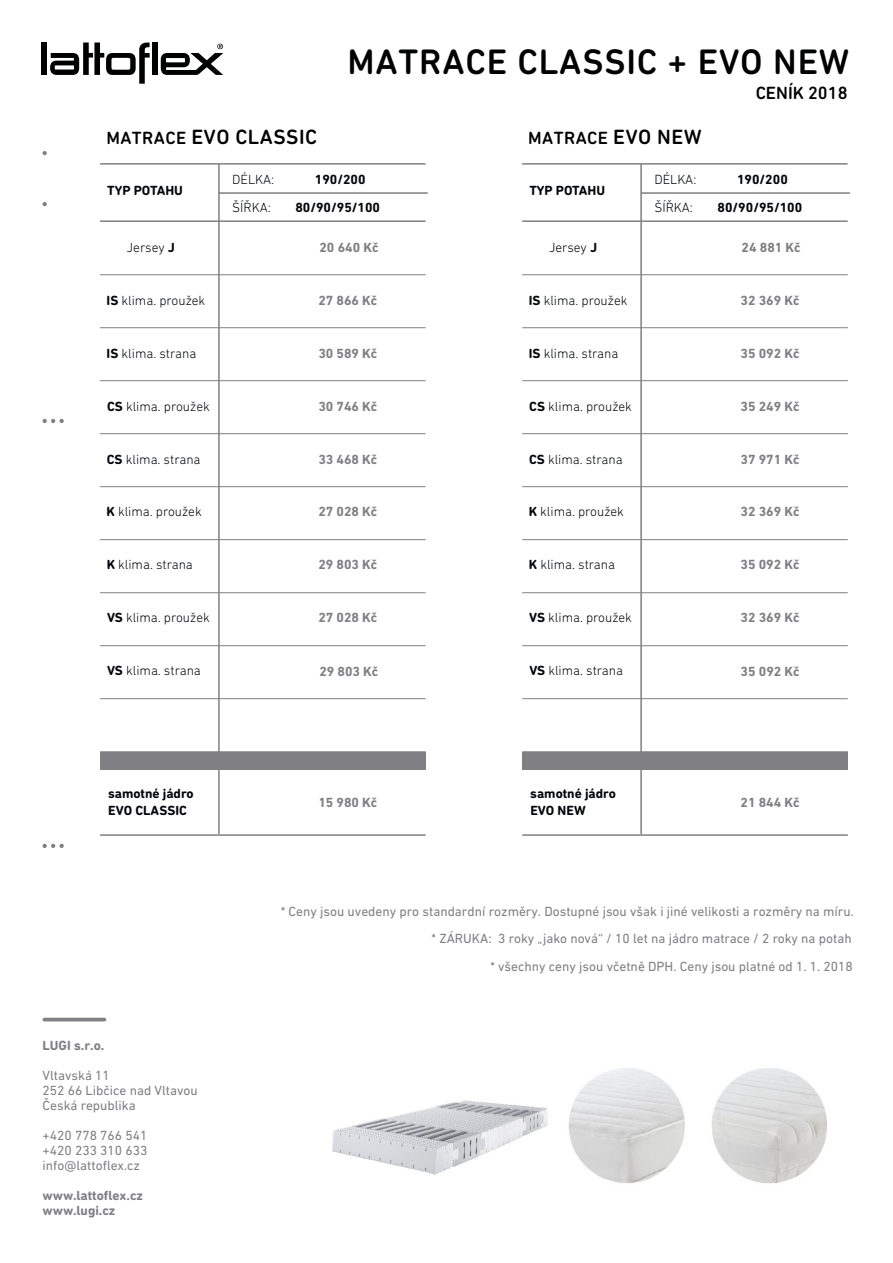
<style>
.page{position:relative;width:893px;height:1263px;background:#fff}
.page>*{position:absolute;margin:0;border:0;box-sizing:border-box;transform-origin:0 0}
.t1{font:500 36px "DIN Next Rounded LT Pro";letter-spacing:.025em;color:#000101}
.t2{font:500 21px "DIN Next Rounded LT Pro";letter-spacing:.025em;color:#000101}
.t3{font:500 18px "DIN Next Rounded LT Pro";letter-spacing:.025em;color:#000101}
.t4{font:500 18px "DIN Next Rounded LT Pro";color:#000}
.t5{font:13.5px/15px "DIN Next LT Pro";color:#807f83}
.t6{font:300 13.5px/27.9px "DIN Next Rounded LT Pro";color:#04060a}
.t7{font:700 13.5px "DIN Next LT Pro";color:#807f83}
.t8{font:700 13.5px/17.7px "DIN Next Rounded LT Pro";color:#04060a}
.t9{font:700 13.5px/15px "DIN Next Rounded LT Pro";color:#807f83}
.s1{font-size:18px}
.s2{font-size:21px}
.s3{font-weight:700}
</style>
<div class="page">
<img style="left:332px;top:1100px;width:216px;height:75px">
<img style="left:568px;top:1068px;width:117px;height:116px">
<img style="left:712px;top:1068px;width:115px;height:116px">
<div style="left:100px;top:752px;width:326px;height:18px;background:#807f83"></div>
<svg style="left:43px;top:419px;width:21px;height:4px"></svg>
<svg style="left:43px;top:844px;width:21px;height:4px"></svg>
<hr style="left:43px;top:1018px;width:63px;height:3px;background:#807f83;border-radius:2px">
<svg style="left:43px;top:151px;width:4px;height:4px"></svg>
<svg style="left:43px;top:202px;width:4px;height:4px"></svg>
<hr style="left:100px;top:274px;width:326px;height:1px;background:#807f83">
<hr style="left:100px;top:486px;width:326px;height:1px;background:#807f83">
<hr style="left:100px;top:645px;width:326px;height:1px;background:#807f83">
<hr style="left:100px;top:380px;width:326px;height:1px;background:#807f83">
<hr style="left:100px;top:834px;width:326px;height:2px;background:#807f83">
<hr style="left:100px;top:327px;width:326px;height:1px;background:#807f83">
<hr style="left:100px;top:539px;width:326px;height:1px;background:#807f83">
<hr style="left:100px;top:698px;width:326px;height:1px;background:#807f83">
<hr style="left:100px;top:433px;width:326px;height:1px;background:#807f83">
<hr style="left:100px;top:592px;width:326px;height:1px;background:#807f83">
<hr style="left:100px;top:751px;width:326px;height:1px;background:#807f83">
<hr style="left:100px;top:220px;width:326px;height:2px;background:#807f83">
<hr style="left:219px;top:192px;width:209px;height:2px;background:#807f83">
<hr style="left:100px;top:163px;width:326px;height:2px;background:#807f83">
<hr style="left:218px;top:164px;width:2px;height:670px;background:#807f83">
<hr style="left:522px;top:163px;width:326px;height:2px;background:#807f83">
<div style="left:41px;top:43px;width:6px;height:32px;background:#000101"></div>
<div style="left:152px;top:43px;width:6px;height:32px;background:#000101"></div>
<svg style="left:161px;top:44px;width:62px;height:31px"></svg>
<hr style="left:166px;top:58px;width:19px;height:4px;background:#fff">
<svg style="left:50px;top:43px;width:100px;height:41px"></svg>
<svg style="left:55px;top:65px;width:19px;height:4px"></svg>
<div style="left:522px;top:752px;width:326px;height:18px;background:#807f83"></div>
<hr style="left:522px;top:274px;width:326px;height:1px;background:#807f83">
<hr style="left:522px;top:486px;width:326px;height:1px;background:#807f83">
<hr style="left:522px;top:645px;width:326px;height:1px;background:#807f83">
<hr style="left:522px;top:380px;width:326px;height:1px;background:#807f83">
<hr style="left:522px;top:834px;width:326px;height:2px;background:#807f83">
<hr style="left:522px;top:327px;width:326px;height:1px;background:#807f83">
<hr style="left:522px;top:539px;width:326px;height:1px;background:#807f83">
<hr style="left:522px;top:698px;width:326px;height:1px;background:#807f83">
<hr style="left:522px;top:433px;width:326px;height:1px;background:#807f83">
<hr style="left:522px;top:592px;width:326px;height:1px;background:#807f83">
<hr style="left:522px;top:751px;width:326px;height:1px;background:#807f83">
<hr style="left:522px;top:220px;width:326px;height:2px;background:#807f83">
<hr style="left:641px;top:192px;width:209px;height:2px;background:#807f83">
<hr style="left:640px;top:164px;width:2px;height:670px;background:#807f83">
<h1 class="t1" style="left:347px;top:41px;width:503px">MATRACE CLASSIC + EVO NEW</h1>
<h3 class="t4" style="left:756px;top:82px;width:93px">CENÍK 2018</h3>
<h2 class="t2" style="left:106px;top:125px;width:212px"><span class="s1">MATRACE</span> EVO CLASSIC</h2>
<h3 class="t3" style="left:528px;top:128px;width:175px">MATRACE <span class="s2">EVO NEW</span></h3>
<p class="t8" style="left:107px;top:181px;width:77px">TYP POTAHU</p>
<p class="t6" style="left:232px;top:165px;width:44px">DÉLKA:<br>ŠÍŘKA:</p>
<p class="t8" style="left:315px;top:171px;width:52px">190/200</p>
<p class="t8" style="left:295px;top:199px;width:86px">80/90/95/100</p>
<p class="t8" style="left:529px;top:181px;width:77px">TYP POTAHU</p>
<p class="t6" style="left:654px;top:165px;width:44px">DÉLKA:<br>ŠÍŘKA:</p>
<p class="t8" style="left:737px;top:171px;width:52px">190/200</p>
<p class="t8" style="left:718px;top:199px;width:86px">80/90/95/100</p>
<p class="t6" style="left:127px;top:233px;width:50px">Jersey <span class="s3">J</span></p>
<p class="t7" style="left:319px;top:239px;width:61px">20 640 Kč</p>
<p class="t6" style="left:549px;top:233px;width:50px">Jersey <span class="s3">J</span></p>
<p class="t7" style="left:742px;top:239px;width:61px">24 881 Kč</p>
<p class="t6" style="left:107px;top:286px;width:100px"><span class="s3">IS</span> klima. proužek</p>
<p class="t7" style="left:318px;top:292px;width:61px">27 866 Kč</p>
<p class="t6" style="left:529px;top:286px;width:100px"><span class="s3">IS</span> klima. proužek</p>
<p class="t7" style="left:740px;top:292px;width:61px">32 369 Kč</p>
<p class="t6" style="left:107px;top:339px;width:91px"><span class="s3">IS</span> klima. strana</p>
<p class="t7" style="left:318px;top:345px;width:61px">30 589 Kč</p>
<p class="t6" style="left:529px;top:339px;width:91px"><span class="s3">IS</span> klima. strana</p>
<p class="t7" style="left:740px;top:345px;width:61px">35 092 Kč</p>
<p class="t6" style="left:107px;top:392px;width:104px"><span class="s3">CS</span> klima. proužek</p>
<p class="t7" style="left:318px;top:398px;width:61px">30 746 Kč</p>
<p class="t6" style="left:529px;top:392px;width:104px"><span class="s3">CS</span> klima. proužek</p>
<p class="t7" style="left:740px;top:398px;width:61px">35 249 Kč</p>
<p class="t6" style="left:107px;top:445px;width:95px"><span class="s3">CS</span> klima. strana</p>
<p class="t7" style="left:318px;top:451px;width:61px">33 468 Kč</p>
<p class="t6" style="left:529px;top:445px;width:95px"><span class="s3">CS</span> klima. strana</p>
<p class="t7" style="left:740px;top:451px;width:61px">37 971 Kč</p>
<p class="t6" style="left:107px;top:498px;width:97px"><span class="s3">K</span> klima. proužek</p>
<p class="t7" style="left:318px;top:504px;width:61px">27 028 Kč</p>
<p class="t6" style="left:529px;top:498px;width:97px"><span class="s3">K</span> klima. proužek</p>
<p class="t7" style="left:740px;top:504px;width:61px">32 369 Kč</p>
<p class="t6" style="left:107px;top:551px;width:88px"><span class="s3">K</span> klima. strana</p>
<p class="t7" style="left:318px;top:557px;width:61px">29 803 Kč</p>
<p class="t6" style="left:529px;top:551px;width:88px"><span class="s3">K</span> klima. strana</p>
<p class="t7" style="left:740px;top:557px;width:61px">35 092 Kč</p>
<p class="t6" style="left:107px;top:604px;width:104px"><span class="s3">VS</span> klima. proužek</p>
<p class="t6" style="left:107px;top:657px;width:95px"><span class="s3">VS</span> klima. strana</p>
<p class="t7" style="left:318px;top:610px;width:61px">27 028 Kč</p>
<p class="t7" style="left:319px;top:663px;width:61px">29 803 Kč</p>
<p class="t6" style="left:529px;top:604px;width:104px"><span class="s3">VS</span> klima. proužek</p>
<p class="t6" style="left:529px;top:657px;width:95px"><span class="s3">VS</span> klima. strana</p>
<p class="t7" style="left:740px;top:610px;width:61px">32 369 Kč</p>
<p class="t7" style="left:741px;top:663px;width:61px">35 092 Kč</p>
<p class="t8" style="left:108px;top:784px;width:87px">samotné jádro<br>EVO CLASSIC</p>
<p class="t7" style="left:318px;top:795px;width:61px">15 980 Kč</p>
<p class="t8" style="left:530px;top:784px;width:87px">samotné jádro</p>
<p class="t8" style="left:530px;top:802px;width:57px">EVO NEW</p>
<p class="t7" style="left:740px;top:795px;width:61px">21 844 Kč</p>
<p class="t5" style="left:281px;top:903px;width:575px">* Ceny jsou uvedeny pro standardní rozměry. Dostupné jsou však i jiné velikosti a rozměry na míru.</p>
<p class="t9" style="left:43px;top:1038px;width:63px">LUGI s.r.o.</p>
<p class="t5" style="left:43px;top:1068px;width:157px">Vltavská 11<br>252 66 Libčice nad Vltavou<br>Česká republika</p>
<p class="t5" style="left:43px;top:1128px;width:106px;text-align:justify">+420 778 766 541 +420 233 310 633 info@lattoflex.cz</p>
<p class="t9" style="left:43px;top:1188px;width:102px">www.lattoflex.cz www.lugi.cz</p>
<p class="t5" style="left:432px;top:924px;width:423px;line-height:27.6px;text-align:right">* ZÁRUKA: 3 roky „jako nová“ / 10 let na jádro matrace / 2 roky na potah * všechny ceny jsou včetně DPH. Ceny jsou platné od 1. 1. 2018</p>
</div>
